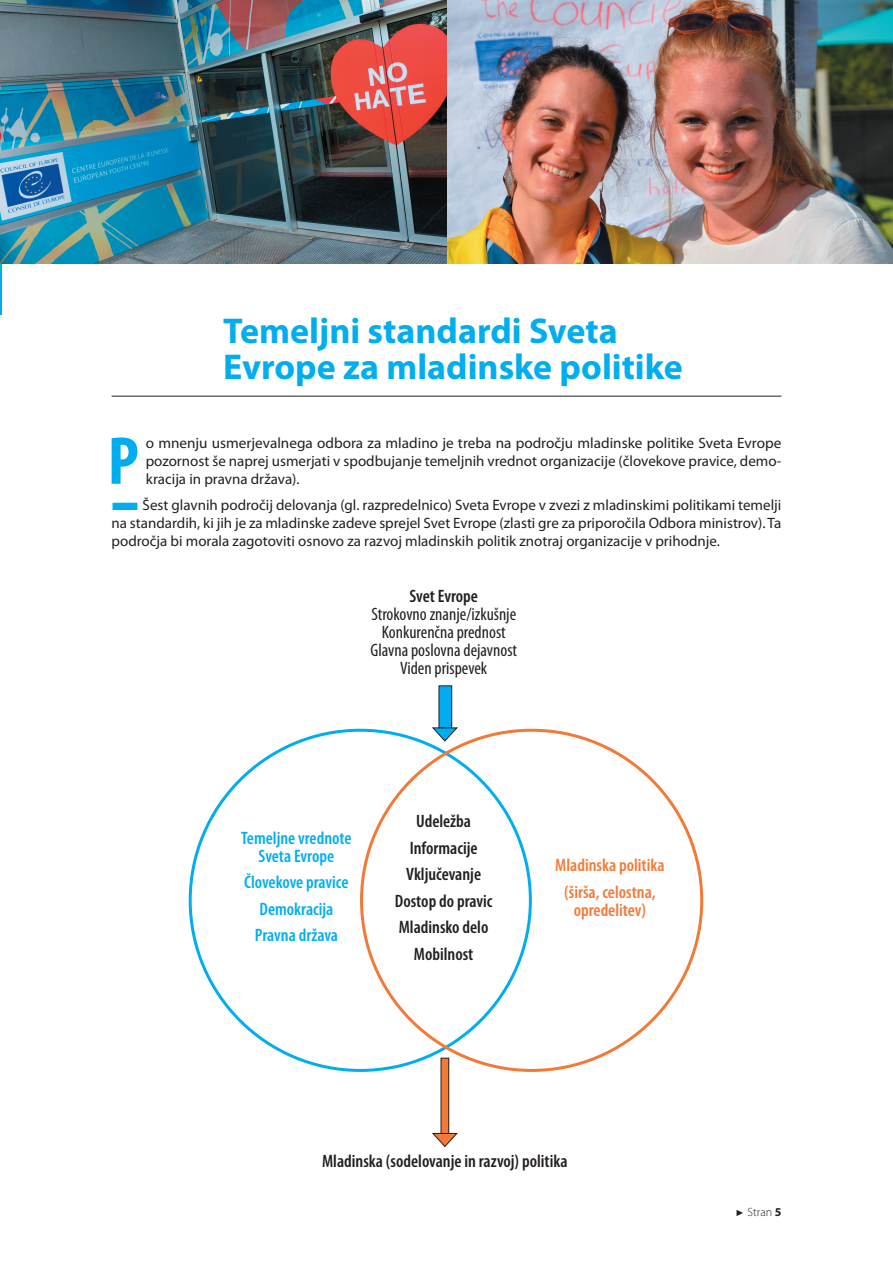
<style>
.page{position:relative;width:893px;height:1263px;background:#fff}
.page>*{position:absolute;margin:0;border:0;box-sizing:border-box;transform-origin:0 0}
.t1{font:700 condensed 68.4px "Myriad Pro";color:#00aeef}
.t2{font:700 36px/36px "Myriad Pro";color:#00aeef}
.t3{font:600 condensed 18px/26.5px "Myriad Pro";color:#231f20;text-align:center}
.t4{font:condensed 18px/18px "Myriad Pro";color:#231f20;text-align:center}
.t5{font:600 condensed 18px/26.5px "Myriad Pro";color:#00aeef;text-align:center}
.t6{font:600 condensed 18px/26.5px "Myriad Pro";color:#f37937;text-align:center}
.t7{font:15px/18px "Myriad Pro";color:#231f20;text-align:justify}
.t8{font:300 12px "Myriad Pro";color:#231f20}
.s1{color:#00aeef}
.s2{font-family:"Arial";font-weight:400;font-size:9px}
.s3{font-weight:700}
</style>
<div class="page">
<hr style="left:0;top:0;width:1px;height:315px;background:#00aeef">
<hr style="left:112px;top:396px;width:669px;height:1px;background:#231f20">
<div style="left:439px;top:686px;width:13px;height:42px;background:#00aeef"></div>
<div style="left:439px;top:685px;width:13px;height:44px;border:1px solid #231f20"></div>
<svg style="left:432px;top:727px;width:26px;height:15px"></svg>
<div style="left:441px;top:1058px;width:8px;height:76px;background:#f37937"></div>
<div style="left:441px;top:1058px;width:8px;height:76px;border:1px solid #231f20"></div>
<svg style="left:432px;top:1133px;width:26px;height:14px"></svg>
<img style="left:0;top:0;width:893px;height:264px">
<h2 class="t2" style="left:223px;top:311px;width:461px">Temeljni standardi Sveta<br>Evrope za mladinske politike</h2>
<h1 class="t1" style="left:108px;top:418px;width:33px">P</h1>
<p class="t7" style="left:146px;top:433px;width:637px">o mnenju usmerjevalnega odbora za mladino je treba na področju mladinske politike Sveta Evrope pozornost še naprej usmerjati v spodbujanje temeljnih vrednot organizacije (človekove pravice, demo&shy;kracija in pravna država).</p>
<p class="t7" style="left:112px;top:496px;width:671px"><span class="s1">■</span>Šest glavnih področij delovanja (gl. razpredelnico) Sveta Evrope v zvezi z mladinskimi politikami temelji na standardih, ki jih je za mladinske zadeve sprejel Svet Evrope (zlasti gre za priporočila Odbora ministrov). Ta področja bi morala zagotoviti osnovo za razvoj mladinskih politik znotraj organizacije v prihodnje.</p>
<p class="t3" style="left:410px;top:582px;width:70px">Svet Evrope</p>
<p class="t4" style="left:370px;top:604px;width:148px">Strokovno znanje/izkušnje<br>Konkurenčna prednost<br>Glavna poslovna dejavnost<br>Viden prispevek</p>
<p class="t5" style="left:241px;top:828px;width:112px;line-height:18px">Temeljne vrednote<br>Sveta Evrope</p>
<p class="t5" style="left:244px;top:869px;width:106px">Človekove pravice<br>Demokracija<br>Pravna država</p>
<p class="t3" style="left:395px;top:807px;width:99px">Udeležba<br>Informacije<br>Vključevanje<br>Dostop do pravic<br>Mladinsko delo<br>Mobilnost</p>
<p class="t6" style="left:555px;top:851px;width:111px">Mladinska politika (širša, celostna,</p>
<p class="t6" style="left:574px;top:896px;width:74px">opredelitev)</p>
<p class="t3" style="left:322px;top:1148px;width:247px">Mladinska (sodelovanje in razvoj) politika</p>
<p class="t8" style="left:735px;top:1205px;width:47px"><span class="s2">►</span> Stran <span class="s3">5</span></p>
</div>
